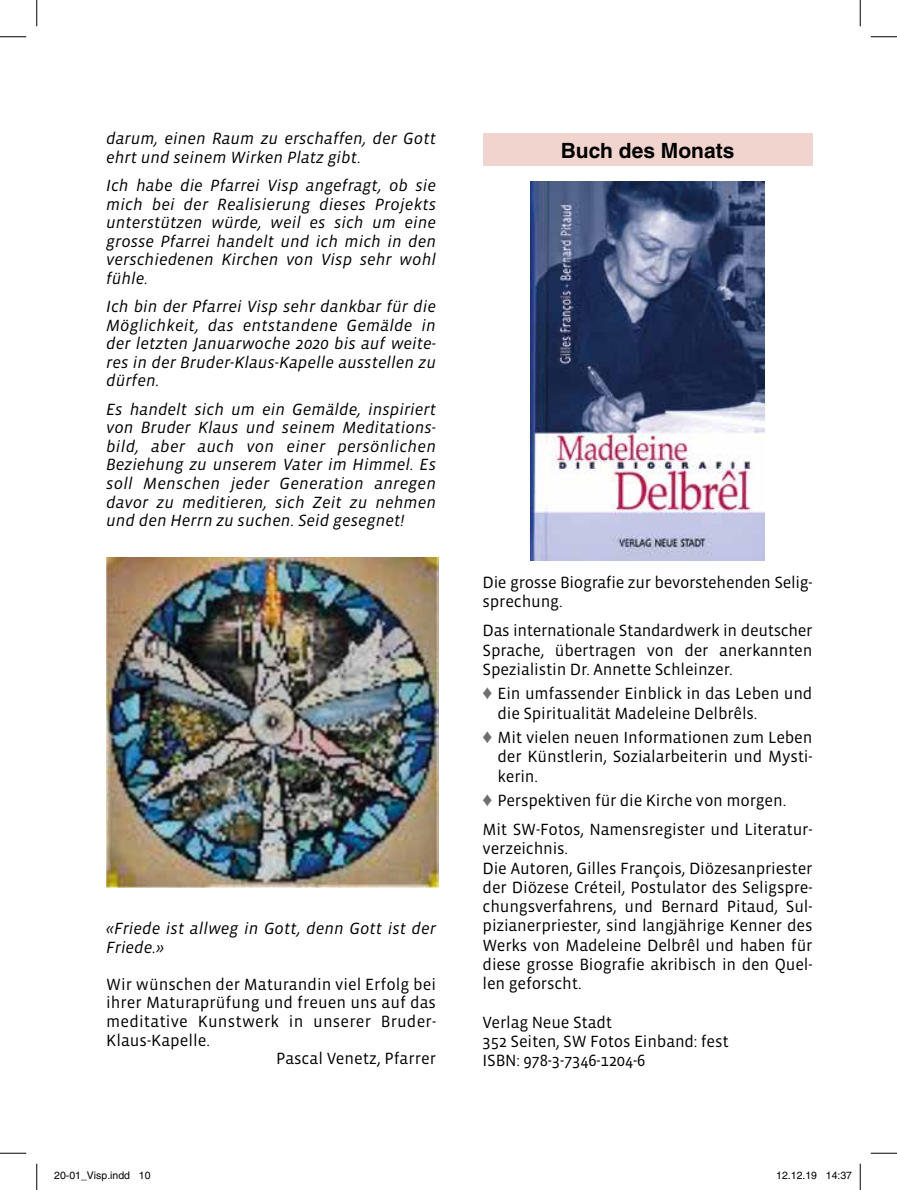
<style>
.page{position:relative;width:897px;height:1190px;background:#fff}
.page>*{position:absolute;margin:0;border:0;box-sizing:border-box;transform-origin:0 0}
.t1{font:700 21px "Helvetica";color:#000}
.t2{font:16.62px/19.2px "Vista Sans";letter-spacing:-.01em;color:#000}
.t3{font:italic 16.62px/18.6px "Vista Sans";color:#000;text-align:justify}
.t4{font:16.62px "Vista Sans";letter-spacing:.01em;color:#000}
.t5{font:10.5px "Helvetica";color:#000}
.s1{color:#6e6e6e}
</style>
<div class="page">
<img style="left:106px;top:557px;width:333px;height:330px">
<div style="left:483px;top:133px;width:329px;height:33px;background:#f0d4cd"></div>
<img style="left:531px;top:181px;width:233px;height:379px">
<svg style="left:0;top:36px;width:26px;height:1px"></svg>
<svg style="left:871px;top:36px;width:26px;height:1px"></svg>
<svg style="left:0;top:1153px;width:26px;height:1px"></svg>
<svg style="left:871px;top:1153px;width:26px;height:1px"></svg>
<svg style="left:36px;top:0;width:1px;height:26px"></svg>
<svg style="left:36px;top:1163px;width:1px;height:27px"></svg>
<svg style="left:860px;top:0;width:1px;height:26px"></svg>
<svg style="left:860px;top:1163px;width:1px;height:27px"></svg>
<div style="left:145px;top:1171px;width:6px;height:9px;border:1px solid #fff;border-radius:50%"></div>
<p class="t3" style="left:106px;top:130px;width:331px">darum, einen Raum zu erschaffen, der Gott ehrt und seinem Wirken Platz gibt.</p>
<p class="t3" style="left:106px;top:176px;width:332px">Ich habe die Pfarrei Visp angefragt, ob sie mich bei der Realisierung dieses Projekts unterstützen würde, weil es sich um eine grosse Pfarrei handelt und ich mich in den verschiedenen Kirchen von Visp sehr wohl fühle.</p>
<p class="t3" style="left:106px;top:298px;width:331px">Ich bin der Pfarrei Visp sehr dankbar für die Möglichkeit, das entstandene Gemälde in der letzten Januarwoche 2020 bis auf weite&shy;res in der Bruder-Klaus-Kapelle ausstellen zu dürfen.</p>
<p class="t3" style="left:106px;top:400px;width:332px">Es handelt sich um ein Gemälde, inspiriert von Bruder Klaus und seinem Meditations&shy;bild, aber auch von einer persönlichen Beziehung zu unserem Vater im Himmel. Es soll Menschen jeder Generation anregen davor zu meditieren, sich Zeit zu nehmen und den Herrn zu suchen. Seid gesegnet!</p>
<p class="t3" style="left:106px;top:919px;width:331px">«Friede ist allweg in Gott, denn Gott ist der<br>Friede.»</p>
<p class="t2" style="left:106px;top:975px;width:331px">Wir wünschen der Maturandin viel Erfolg bei</p>
<p class="t2" style="left:106px;top:993px;width:331px">ihrer Maturaprüfung und freuen uns auf das</p>
<p class="t4" style="left:106px;top:1013px;width:331px">meditative Kunstwerk in unserer Bruder-</p>
<p class="t2" style="left:106px;top:1030px;width:105px">Klaus-Kapelle.</p>
<p class="t2" style="left:276px;top:1049px;width:161px">Pascal Venetz, Pfarrer</p>
<p class="t1" style="left:561px;top:137px;width:175px">Buch des Monats</p>
<p class="t2" style="left:483px;top:573px;width:331px">Die grosse Biografie zur bevorstehenden Selig&shy;sprechung.</p>
<p class="t2" style="left:483px;top:621px;width:331px;text-align:justify">Das internationale Standardwerk in deutscher Sprache, übertragen von der anerkannten Spezialistin Dr. Annette Schleinzer.</p>
<p class="t2" style="left:497px;top:684px;width:317px;text-indent:-15px"><span class="s1">♦</span> Ein umfassender Einblick in das Leben und die Spiritualität Madeleine Delbrêls.</p>
<p class="t2" style="left:497px;top:728px;width:317px;text-align:justify;text-indent:-15px"><span class="s1">♦</span> Mit vielen neuen Informationen zum Leben der Künstlerin, Sozialarbeiterin und Mysti&shy;kerin.</p>
<p class="t2" style="left:483px;top:786px;width:331px;line-height:28.9px"><span class="s1">♦</span> Perspektiven für die Kirche von morgen.<br>Mit SW-Fotos, Namensregister und Literatur-</p>
<p class="t2" style="left:483px;top:839px;width:331px">verzeichnis.<br>Die Autoren, Gilles François, Diözesanpriester der Diözese Créteil, Postulator des Seligspre&shy;chungsverfahrens, und Bernard Pitaud, Sul&shy;pizianerpriester, sind langjährige Kenner des Werks von Madeleine Delbrêl und haben für diese grosse Biografie akribisch in den Quel&shy;len geforscht.</p>
<p class="t2" style="left:483px;top:1012px;width:248px">Verlag Neue Stadt<br>352 Seiten, SW Fotos Einband: fest<br>ISBN: 978-3-7346-1204-6</p>
<p class="t5" style="left:54px;top:1169px;width:98px">20-01_Visp.indd 10</p>
<p class="t5" style="left:776px;top:1169px;width:77px">12.12.19 14:37</p>
</div>
